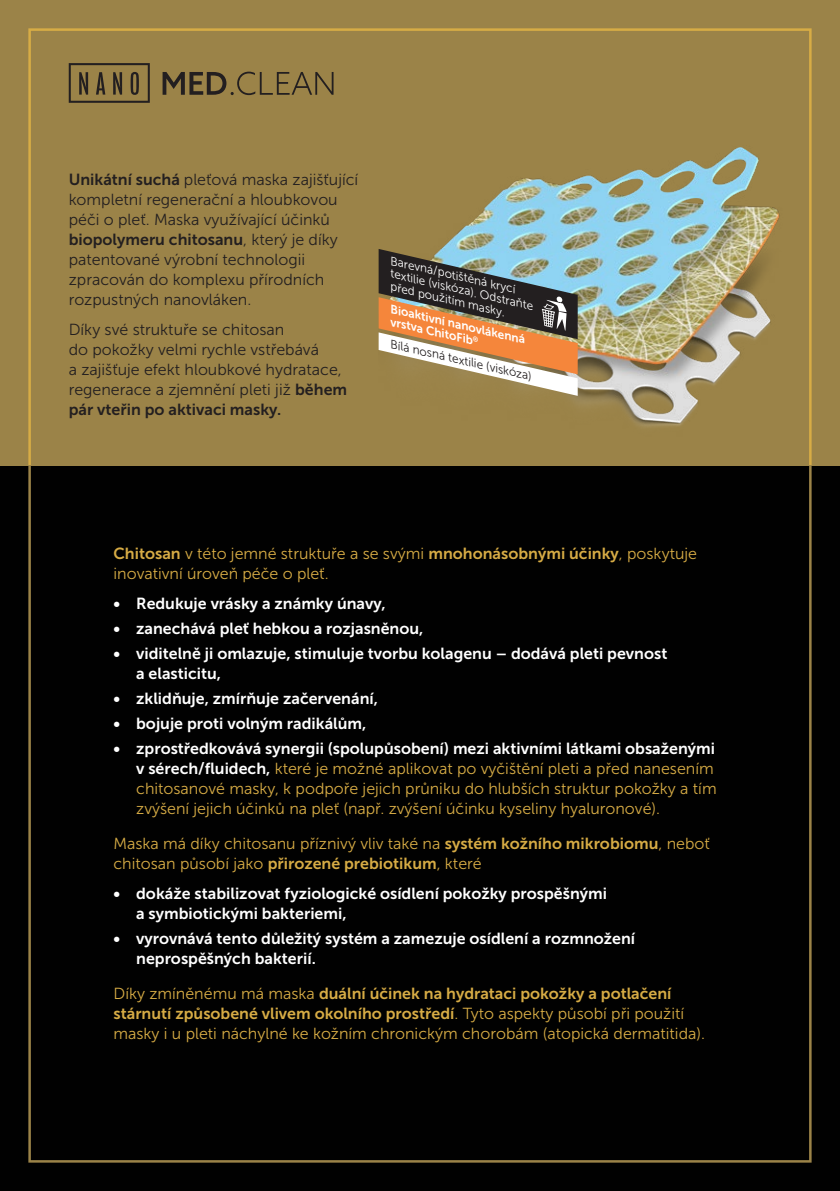
<style>
.page{position:relative;width:840px;height:1191px;background:#fff}
.page>*{position:absolute;margin:0;border:0;box-sizing:border-box;transform-origin:0 0}
.Text{font:16px/20px "Museo Sans 300";color:#d7ac45}
.Text-2{font:16px/20px "Museo Sans 300";color:#231f20}
.Text_odrážky{font:16px/20px "Museo Sans 700";color:#fff}
.Text_odrážky-2{font:16px/20px "Museo Sans 300";color:#d7ac45}
.t1{font:italic 12px/12.4px "Museo Sans 300";color:#fff}
.t2{font:italic 12px/12.6px "Museo Sans 700";color:#fff}
.t3{font:italic 12px "Museo Sans 300";color:#231f20}
.s1{font-family:"Museo Sans 700"}
.s2{font-family:"Museo Sans 700";color:#fff}
</style>
<div class="page">
<div style="left:0;top:0;width:839px;height:1191px;background:#010101"></div>
<div style="left:0;top:0;width:839px;height:465px;background:#9b8348"></div>
<svg style="left:69px;top:63px;width:81px;height:40px"></svg>
<svg style="left:162px;top:72px;width:171px;height:23px"></svg>
<div style="left:28px;top:28px;width:783px;height:438px;border:2px solid #d7ac45"></div>
<img style="left:441px;top:147px;width:339px;height:280px">
<svg style="left:378px;top:249px;width:199px;height:147px"></svg>
<p class="Text-2" style="left:69px;top:170px;width:291px"><span class="s1">Unikátní suchá</span> pleťová maska zajišťující kompletní regenerační a hloubkovou péči o pleť. Maska využívající účinků <span class="s1">biopolymeru chitosanu</span>, který je díky patentované výrobní technologii zpracován do komplexu přírodních rozpustných nanovláken.</p>
<p class="Text-2" style="left:69px;top:320px;width:280px">Díky své struktuře se chitosan<br>do pokožky velmi rychle vstřebává<br>a zajišťuje efekt hloubkové hydratace, regenerace a zjemnění pleti již <span class="s1">během pár vteřin po aktivaci masky.</span></p>
<p class="t1" style="left:392px;top:254px;width:151px;rotate:13deg">Barevná/potištěná krycí textilie (viskóza). Odstraňte před použitím masky.</p>
<p class="t2" style="left:392px;top:303px;width:139px;rotate:13deg">Bioaktivní nanovlákenná vrstva ChitoFib<sup>®</sup></p>
<p class="t3" style="left:392px;top:337px;width:146px;rotate:13deg">Bílá nosná textilie (viskóza)</p>
<p class="Text" style="left:113px;top:543px;width:584px"><span class="s1">Chitosan</span> v této jemné struktuře a se svými <span class="s1">mnohonásobnými účinky</span>, poskytuje inovativní úroveň péče o pleť.</p>
<p class="Text_odrážky" style="left:113px;top:593px;width:273px">• Redukuje vrásky a známky únavy,</p>
<p class="Text_odrážky" style="left:113px;top:618px;width:311px">• zanechává pleť hebkou a rozjasněnou,</p>
<p class="Text_odrážky" style="left:136px;top:643px;width:532px;text-indent:-23px">• viditelně ji omlazuje, stimuluje tvorbu kolagenu – dodává pleti pevnost a elasticitu,</p>
<p class="Text_odrážky" style="left:113px;top:688px;width:266px">• zklidňuje, zmírňuje začervenání,</p>
<p class="Text_odrážky" style="left:113px;top:713px;width:254px">• bojuje proti volným radikálům,</p>
<p class="Text_odrážky-2" style="left:136px;top:738px;width:581px;text-indent:-23px"><span class="s2">• zprostředkovává synergii (spolupůsobení) mezi aktivními látkami obsaženými v sérech/fluidech,</span> které je možné aplikovat po vyčištění pleti a před nanesením chitosanové masky, k podpoře jejich průniku do hlubších struktur pokožky a tím zvýšení jejich účinků na pleť (např. zvýšení účinku kyseliny hyaluronové).</p>
<p class="Text" style="left:113px;top:833px;width:597px">Maska má díky chitosanu příznivý vliv také na <span class="s1">systém kožního mikrobiomu</span>, neboť chitosan působí jako <span class="s1">přirozené prebiotikum</span>, které</p>
<p class="Text_odrážky" style="left:136px;top:883px;width:472px;text-indent:-23px">• dokáže stabilizovat fyziologické osídlení pokožky prospěšnými a symbiotickými bakteriemi,</p>
<p class="Text_odrážky" style="left:136px;top:928px;width:500px;text-indent:-23px">• vyrovnává tento důležitý systém a zamezuje osídlení a rozmnožení neprospěšných bakterií.</p>
<p class="Text" style="left:113px;top:983px;width:592px">Díky zmíněnému má maska <span class="s1">duální účinek na hydrataci pokožky a potlačení stárnutí způsobené vlivem okolního prostředí</span>. Tyto aspekty působí při použití masky i u pleti náchylné ke kožním chronickým chorobám (atopická dermatitida).</p>
</div>
